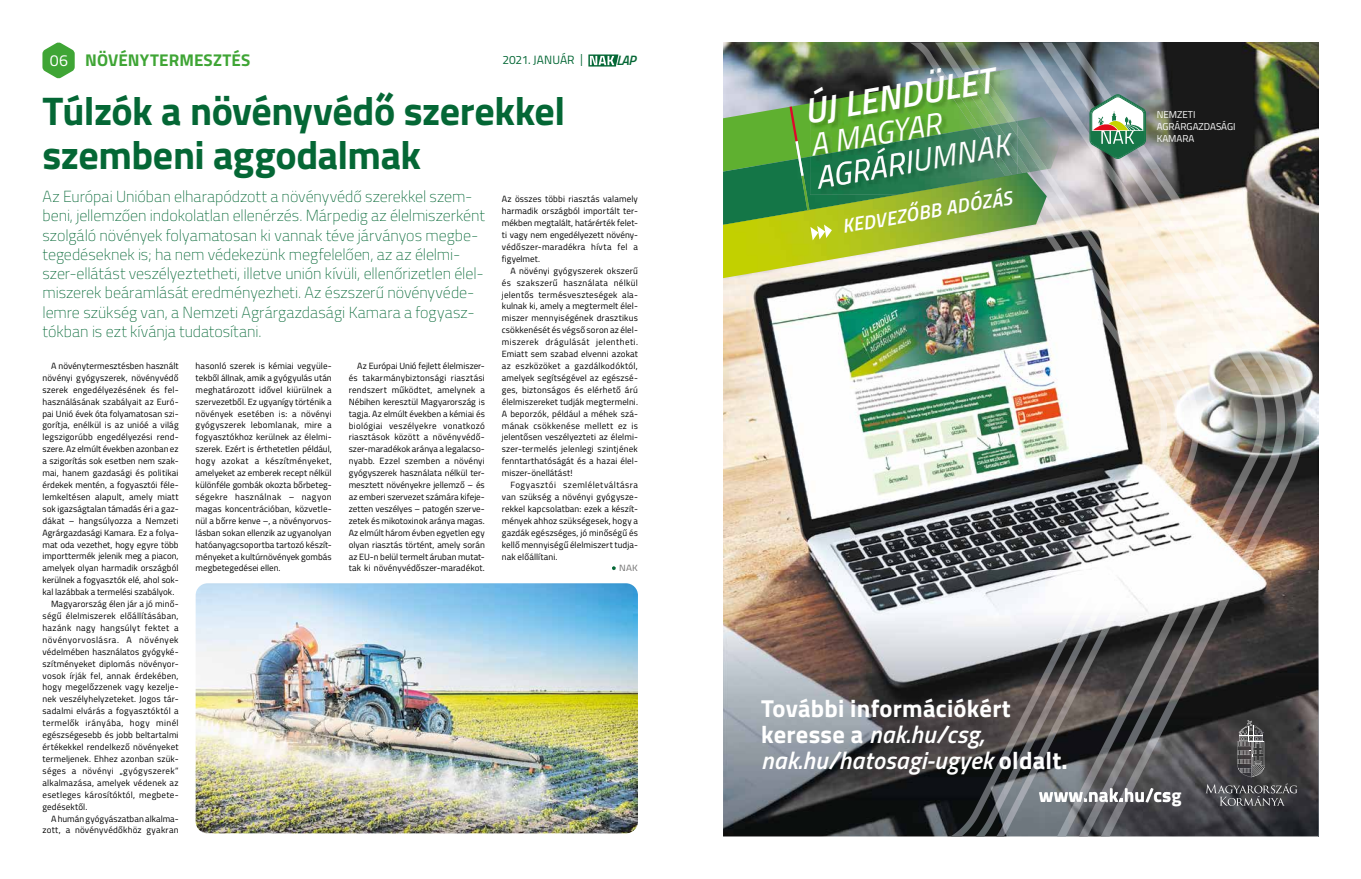
<style>
.page{position:relative;width:1361px;height:879px;background:#fff}
.page>*{position:absolute;margin:0;border:0;box-sizing:border-box;transform-origin:0 0}
.t1{font:700 40px/44px "Titillium";letter-spacing:-.01em;color:#046735}
.t2{font:italic 600 35.8px "Titillium";color:#fff}
.t3{font:italic 31.4px/32.9px "Titillium";color:#fff}
.t4{font:700 24.5px/25.9px "Titillium";letter-spacing:.01em;color:#fff}
.t5{font:italic 600 19.6px "Titillium";color:#fff}
.t6{font:700 19px "Titillium";letter-spacing:.01em;color:#fff}
.t7{font:700 17px "Titillium";letter-spacing:.01em;color:#3fa535}
.t8{font:100 16px/19.2px "Titillium";letter-spacing:-.005em;color:#046735}
.t9{font:italic 600 13.6px "Titillium";color:#046735}
.t10{font:12px "Titillium";color:#046735}
.t11{font:10px/11.9px "Titillium";color:#fff}
.t12{font:9px/11.9px "Titillium";letter-spacing:.015em;color:#000;text-align:justify}
.t13{font:9px "Titillium";letter-spacing:.04em;color:#000}
.t14{font:9px "Titillium";letter-spacing:.035em;color:#000}
.t15{font:9px "Titillium";letter-spacing:.045em;color:#000}
.t16{font:9px "Titillium";color:#706f6f;scale:1.1 1}
.s1{font-weight:400;font-size:16px;color:#fff}
.s2{font-family:"Myriad Pro"}
.s3{font-weight:600;font-style:italic}
</style>
<div class="page">
<svg style="left:588px;top:54px;width:30px;height:13px"></svg>
<svg style="left:42px;top:42px;width:33px;height:36px"></svg>
<svg style="left:612px;top:566px;width:3px;height:4px"></svg>
<img style="left:196px;top:583px;width:442px;height:250px">
<img style="left:723px;top:43px;width:595px;height:793px">
<img style="left:1318px;top:610px;width:1px;height:226px">
<svg style="left:1244px;top:783px;width:53px;height:23px"></svg>
<svg style="left:1244px;top:720px;width:21px;height:57px"></svg>
<img style="left:1285px;top:43px;width:19px;height:527px">
<img style="left:1222px;top:570px;width:22px;height:266px">
<img style="left:1265px;top:43px;width:20px;height:527px">
<img style="left:1200px;top:570px;width:22px;height:266px">
<img style="left:1199px;top:43px;width:66px;height:527px">
<img style="left:1139px;top:570px;width:61px;height:266px">
<img style="left:1183px;top:43px;width:16px;height:527px">
<img style="left:1121px;top:570px;width:18px;height:266px">
<img style="left:1167px;top:43px;width:16px;height:527px">
<img style="left:1103px;top:570px;width:18px;height:266px">
<img style="left:909px;top:43px;width:258px;height:527px">
<img style="left:950px;top:570px;width:153px;height:266px">
<svg style="left:1089px;top:94px;width:57px;height:65px"></svg>
<img style="left:723px;top:72px;width:311px;height:45px">
<img style="left:1027px;top:117px;width:34px;height:108px">
<img style="left:1027px;top:125px;width:20px;height:45px">
<img style="left:1027px;top:154px;width:3px;height:19px">
<img style="left:810px;top:68px;width:207px;height:36px">
<img style="left:976px;top:74px;width:39px;height:30px">
<img style="left:958px;top:77px;width:39px;height:27px">
<img style="left:941px;top:80px;width:39px;height:24px">
<img style="left:723px;top:173px;width:324px;height:105px">
<svg style="left:723px;top:104px;width:304px;height:136px"></svg>
<h3 class="t7" style="left:50px;top:47px;width:202px"><span class="s1">06</span> NÖVÉNYTERMESZTÉS</h3>
<h1 class="t1" style="left:43px;top:87px;width:524px">Túlzók a növényvédő szerekkel szembeni aggodalmak</h1>
<p class="t8" style="left:43px;top:186px;width:444px">Az Európai Unióban elharapódzott a növényvédő szerekkel szem&shy;beni, jellemzően indokolatlan ellenérzés. Márpedig az élelmiszerként szolgáló növények folyamatosan ki vannak téve járványos megbe&shy;tegedéseknek is; ha nem védekezünk megfelelően, az az élelmi&shy;szer-ellátást veszélyeztetheti, illetve unión kívüli, ellenőrizetlen élel&shy;miszerek beáramlását eredményezheti. Az észszerű növényvéde&shy;lemre szükség van, a Nemzeti Agrárgazdasági Kamara a fogyasz&shy;tókban is ezt kívánja tudatosítani.</p>
<p class="t12" style="left:51px;top:359px;width:129px">A növénytermesztésben használt</p>
<p class="t12" style="left:43px;top:371px;width:138px">növényi gyógyszerek, növényvédő</p>
<p class="t12" style="left:43px;top:383px;width:138px">szerek engedélyezésének és fel-</p>
<p class="t12" style="left:43px;top:395px;width:138px">használásának szabályait az Euró-</p>
<p class="t12" style="left:43px;top:407px;width:138px">pai Unió évek óta folyamatosan szi-</p>
<p class="t12" style="left:43px;top:419px;width:138px">gorítja, enélkül is az unióé a világ</p>
<p class="t12" style="left:43px;top:431px;width:138px">legszigorúbb engedélyezési rend-</p>
<p class="t12" style="left:43px;top:443px;width:138px">szere. Az elmúlt években azonban ez</p>
<p class="t12" style="left:43px;top:455px;width:138px">a szigorítás sok esetben nem szak-</p>
<p class="t12" style="left:43px;top:466px;width:138px">mai, hanem gazdasági és politikai</p>
<p class="t12" style="left:43px;top:478px;width:138px">érdekek mentén, a fogyasztói féle-</p>
<p class="t12" style="left:43px;top:490px;width:138px">lemkeltésen alapult, amely miatt</p>
<p class="t12" style="left:43px;top:502px;width:138px">sok igazságtalan támadás éri a gaz-</p>
<p class="t12" style="left:43px;top:514px;width:138px">dákat – hangsúlyozza a Nemzeti</p>
<p class="t12" style="left:43px;top:526px;width:138px">Agrárgazdasági Kamara. Ez a folya-</p>
<p class="t12" style="left:43px;top:538px;width:138px">mat oda vezethet, hogy egyre több</p>
<p class="t12" style="left:43px;top:550px;width:138px">importtermék jelenik meg a piacon,</p>
<p class="t12" style="left:43px;top:562px;width:138px">amelyek olyan harmadik országból</p>
<p class="t12" style="left:43px;top:574px;width:138px">kerülnek a fogyasztók elé, ahol sok-</p>
<p class="t12" style="left:43px;top:585px;width:133px">kal lazábbak a termelési szabályok.</p>
<p class="t12" style="left:51px;top:597px;width:129px">Magyarország élen jár a jó minő-</p>
<p class="t12" style="left:43px;top:609px;width:138px">ségű élelmiszerek előállításában,</p>
<p class="t14" style="left:43px;top:621px;width:138px">hazánk nagy hangsúlyt fektet a</p>
<p class="t15" style="left:43px;top:633px;width:138px">növényorvoslásra. A növények</p>
<p class="t12" style="left:43px;top:645px;width:138px">védelmében használatos gyógyké-</p>
<p class="t12" style="left:43px;top:657px;width:138px">szítményeket diplomás növényor-</p>
<p class="t12" style="left:43px;top:669px;width:138px">vosok írják fel, annak érdekében,</p>
<p class="t12" style="left:43px;top:681px;width:138px">hogy megelőzzenek vagy kezelje-</p>
<p class="t12" style="left:43px;top:693px;width:138px">nek veszélyhelyzeteket. Jogos tár-</p>
<p class="t12" style="left:43px;top:705px;width:138px">sadalmi elvárás a fogyasztóktól a</p>
<p class="t13" style="left:43px;top:716px;width:138px">termelők irányába, hogy minél</p>
<p class="t12" style="left:43px;top:728px;width:138px">egészségesebb és jobb beltartalmi</p>
<p class="t12" style="left:43px;top:740px;width:138px">értékekkel rendelkező növényeket</p>
<p class="t12" style="left:43px;top:752px;width:138px">termeljenek. Ehhez azonban szük-</p>
<p class="t13" style="left:43px;top:764px;width:138px">séges a növényi „gyógyszerek”</p>
<p class="t12" style="left:43px;top:776px;width:138px">alkalmazása, amelyek védenek az</p>
<p class="t12" style="left:43px;top:788px;width:138px">esetleges károsítóktól, megbete-</p>
<p class="t12" style="left:43px;top:800px;width:46px">gedésektől.</p>
<p class="t12" style="left:51px;top:812px;width:129px">A humán gyógyászatban alkalma-</p>
<p class="t12" style="left:43px;top:824px;width:138px">zott, a növényvédőkhöz gyakran</p>
<h3 class="t10" style="left:502px;top:51px;width:82px">2021. JANUÁR <span class="s2">|</span></h3>
<h3 class="t9" style="left:616px;top:50px;width:21px">LAP</h3>
<p class="t12" style="left:502px;top:193px;width:138px">Az összes többi riasztás valamely harmadik országból importált ter&shy;mékben megtalált, határérték felet&shy;ti vagy nem engedélyezett növény&shy;védőszer-maradékra hívta fel a figyelmet.</p>
<p class="t12" style="left:502px;top:264px;width:138px;text-indent:9px">A növényi gyógyszerek okszerű és szakszerű használata nélkül jelentős termésveszteségek ala&shy;kulnak ki, amely a megtermelt élel&shy;miszer mennyiségének drasztikus csökkenését és végső soron az élel&shy;miszerek drágulását jelentheti.<br>Emiatt sem szabad elvenni azokat az eszközöket a gazdálkodóktól, amelyek segítségével az egészsé&shy;ges, biztonságos és elérhető árú élelmiszereket tudják megtermelni.<br>A beporzók, például a méhek szá&shy;mának csökkenése mellett ez is jelentősen veszélyezteti az élelmi&shy;szer-termelés jelenlegi szintjének fenntarthatóságát és a hazai élel&shy;miszer-önellátást!</p>
<p class="t12" style="left:502px;top:478px;width:138px;text-indent:9px">Fogyasztói szemléletváltásra van szükség a növényi gyógysze&shy;rekkel kapcsolatban: ezek a készít&shy;mények ahhoz szükségesek, hogy a gazdák egészséges, jó minőségű és kellő mennyiségű élelmiszert tudja&shy;nak előállítani.</p>
<p class="t16" style="left:619px;top:561px;width:19px">NAK</p>
<p class="t12" style="left:196px;top:359px;width:138px">hasonló szerek is kémiai vegyüle&shy;tekből állnak, amik a gyógyulás után meghatározott idővel kiürülnek a szervezetből. Ez ugyanígy történik a növények esetében is: a növényi gyógyszerek lebomlanak, mire a fogyasztókhoz kerülnek az élelmi&shy;szerek. Ezért is érthetetlen például, hogy azokat a készítményeket, amelyeket az emberek recept nélkül különféle gombák okozta bőrbeteg&shy;ségekre használnak – nagyon magas koncentrációban, közvetle&shy;nül a bőrre kenve –, a növényorvos&shy;lásban sokan ellenzik az ugyanolyan hatóanyagcsoportba tartozó készít&shy;ményeket a kultúrnövények gombás megbetegedései ellen.</p>
<p class="t12" style="left:349px;top:359px;width:138px;text-indent:9px">Az Európai Unió fejlett élelmiszer&shy;és takarmánybiztonsági riasztási rendszert működtet, amelynek a Nébihen keresztül Magyarország is tagja. Az elmúlt években a kémiai és biológiai veszélyekre vonatkozó riasztások között a növényvédő&shy;szer-maradékok aránya a legalacso&shy;nyabb. Ezzel szemben a növényi gyógyszerek használata nélkül ter&shy;mesztett növényekre jellemző – és az emberi szervezet számára kifeje&shy;zetten veszélyes – patogén szerve&shy;zetek és mikotoxinok aránya magas.<br>Az elmúlt három évben egyetlen egy olyan riasztás történt, amely során az EU-n belül termelt áruban mutat&shy;tak ki növényvédőszer-maradékot.</p>
<h2 class="t2" style="left:799px;top:85px;width:193px;rotate:-10deg">ÚJ LENDÜLET</h2>
<h3 class="t3" style="left:807px;top:128px;width:198px;rotate:-10deg">A MAGYAR<br>AGRÁRIUMNAK</h3>
<h3 class="t5" style="left:839px;top:212px;width:174px;rotate:-10deg">KEDVEZŐBB ADÓZÁS</h3>
<p class="t11" style="left:1156px;top:108px;width:80px">NEMZETI<br>AGRÁRGAZDASÁGI<br>KAMARA</p>
<h3 class="t4" style="left:761px;top:694px;width:308px">További információkért keresse a <span class="s3">nak.hu/csg, nak.hu/hatosagi-ugyek</span> oldalt.</h3>
<h3 class="t6" style="left:1039px;top:780px;width:144px">www nak.hu/csg</h3>
</div>
